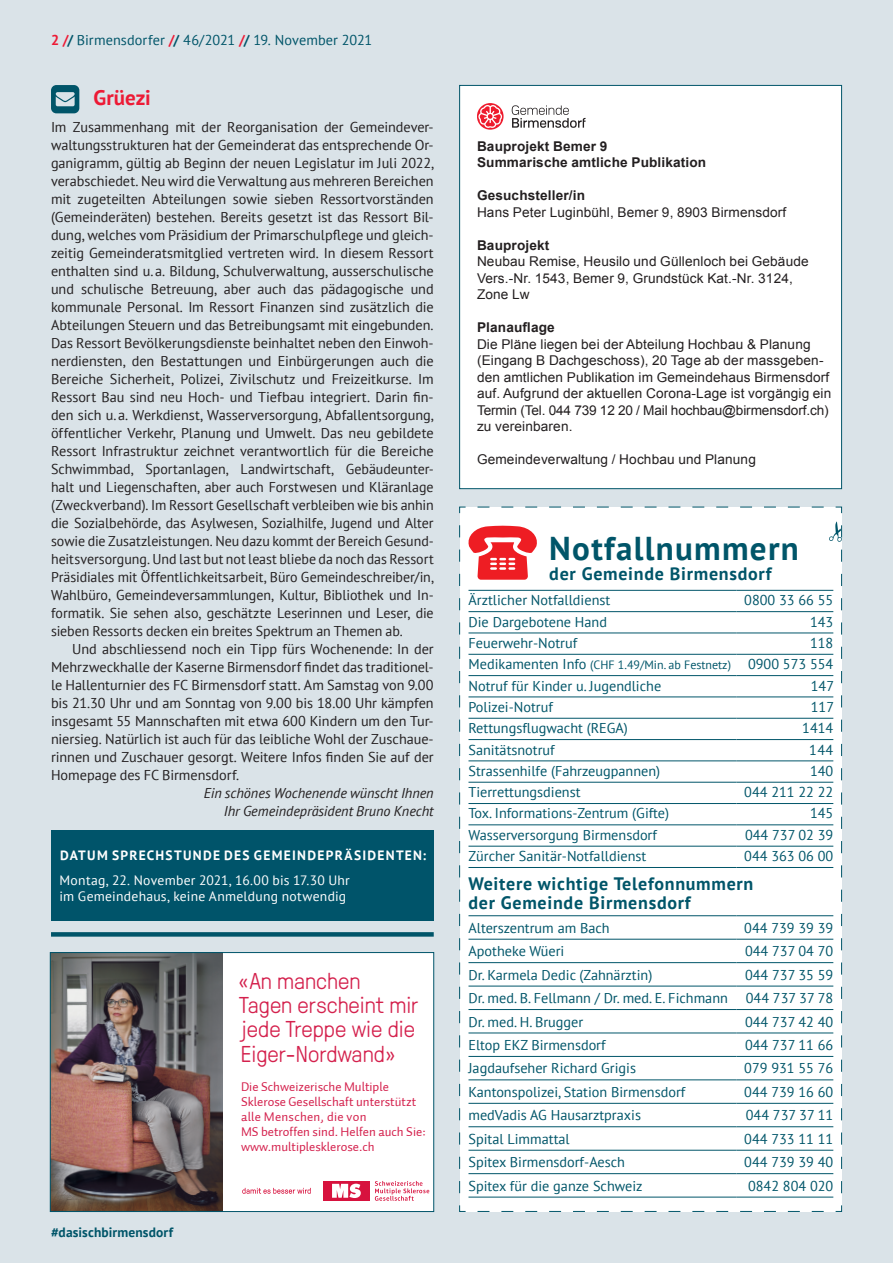
<style>
.page{position:relative;width:893px;height:1263px;background:#dae3e8}
.page>*{position:absolute;margin:0;border:0;box-sizing:border-box;transform-origin:0 0}
.t1{font:700 33px "PT Sans";letter-spacing:.04em;color:#005569}
.t2{font:300 22.95px/24.5px "GT Pressura";color:#d4214d}
.t3{font:700 21px "PT Sans";letter-spacing:-.005em;color:#ed1a35}
.t4{font:700 18px/19.5px "PT Sans";letter-spacing:.04em;color:#005569}
.t5{font:14.25px/18px "PT Sans";letter-spacing:-.005em;color:#231f20;text-align:justify}
.t6{font:14.25px/21.3px "PT Sans";color:#005569;text-align:justify}
.t7{font:italic 14.25px/18px "PT Sans";letter-spacing:-.005em;color:#231f20;text-align:right}
.t8{font:13.5px/16.5px "Arial";letter-spacing:.01em;color:#231f20}
.t9{font:700 13.5px/16.5px "Arial";letter-spacing:.01em;color:#231f20}
.t10{font:13.5px/16.2px "PT Sans";letter-spacing:.02em;color:#fff}
.t11{font:700 13.5px "PT Sans";letter-spacing:.095em;color:#fff}
.t12{font:700 13.5px "PT Sans";letter-spacing:.01em;color:#005569}
.t13{font:12.9px/15px "Auto 2 Regular LF";color:#d4214d}
.s1{font-weight:700;color:#ed1a35}
.s2{font-weight:700}
.s3{font-size:12px}
</style>
<div class="page">
<svg style="left:51px;top:85px;width:28px;height:28px"></svg>
<div style="left:51px;top:830px;width:383px;height:90px;background:#00546a"></div>
<div style="left:460px;top:85px;width:382px;height:404px;background:#fff"></div>
<div style="left:459px;top:85px;width:383px;height:404px;border:1px solid #005569"></div>
<svg style="left:477px;top:103px;width:27px;height:27px"></svg>
<svg style="left:512px;top:105px;width:73px;height:23px"></svg>
<svg style="left:478px;top:105px;width:24px;height:23px"></svg>
<svg style="left:459px;top:506px;width:383px;height:706px;background:#f4f5f6"></svg>
<svg style="left:829px;top:519px;width:13px;height:674px;background:#f1f5f6"></svg>
<div style="left:51px;top:932px;width:383px;height:5px;background:#005569"></div>
<div style="left:50px;top:952px;width:384px;height:259px;background:#fff"></div>
<img style="left:52px;top:954px;width:171px;height:256px">
<div style="left:323px;top:1181px;width:47px;height:20px;background:#d7123e"></div>
<svg style="left:332px;top:1184px;width:29px;height:14px"></svg>
<svg style="left:375px;top:1181px;width:54px;height:20px"></svg>
<svg style="left:242px;top:1188px;width:69px;height:6px"></svg>
<div style="left:50px;top:952px;width:384px;height:260px;border:1px solid #00546a"></div>
<p class="t6" style="left:51px;top:29px;width:323px"><span class="s1">2 /</span><span class="s2">/</span> Birmensdorfer <span class="s1">/</span><span class="s2">/</span> 46/2021 <span class="s1">/</span><span class="s2">/</span> 19. November 2021</p>
<h3 class="t3" style="left:94px;top:84px;width:59px">Grüezi</h3>
<p class="t5" style="left:51px;top:117px;width:384px">Im Zusammenhang mit der Reorganisation der Gemeindever&shy;waltungsstrukturen hat der Gemeinderat das entsprechende Or&shy;ganigramm, gültig ab Beginn der neuen Legislatur im Juli 2022, verabschiedet. Neu wird die Verwaltung aus mehreren Bereichen mit zugeteilten Abteilungen sowie sieben Ressortvorständen (Gemeinderäten) bestehen. Bereits gesetzt ist das Ressort Bil&shy;dung, welches vom Präsidium der Primarschulpflege und gleich&shy;zeitig Gemeinderatsmitglied vertreten wird. In diesem Ressort enthalten sind u.a. Bildung, Schulverwaltung, ausserschulische und schulische Betreuung, aber auch das pädagogische und kommunale Personal. Im Ressort Finanzen sind zusätzlich die Abteilungen Steuern und das Betreibungsamt mit eingebunden.<br>Das Ressort Bevölkerungsdienste beinhaltet neben den Einwoh&shy;nerdiensten, den Bestattungen und Einbürgerungen auch die Bereiche Sicherheit, Polizei, Zivilschutz und Freizeitkurse. Im Ressort Bau sind neu Hoch- und Tiefbau integriert. Darin fin&shy;den sich u.a. Werkdienst, Wasserversorgung, Abfallentsorgung, öffentlicher Verkehr, Planung und Umwelt. Das neu gebildete Ressort Infrastruktur zeichnet verantwortlich für die Bereiche Schwimmbad, Sportanlagen, Landwirtschaft, Gebäudeunter&shy;halt und Liegenschaften, aber auch Forstwesen und Kläranlage (Zweckverband). Im Ressort Gesellschaft verbleiben wie bis anhin die Sozialbehörde, das Asylwesen, Sozialhilfe, Jugend und Alter sowie die Zusatzleistungen. Neu dazu kommt der Bereich Gesund&shy;heitsversorgung. Und last but not least bliebe da noch das Ressort Präsidiales mit Öffentlichkeitsarbeit, Büro Gemeindeschreiber/in, Wahlbüro, Gemeindeversammlungen, Kultur, Bibliothek und In&shy;formatik. Sie sehen also, geschätzte Leserinnen und Leser, die sieben Ressorts decken ein breites Spektrum an Themen ab.</p>
<p class="t5" style="left:51px;top:639px;width:384px;text-indent:21px">Und abschliessend noch ein Tipp fürs Wochenende: In der Mehrzweckhalle der Kaserne Birmensdorf findet das traditionel&shy;le Hallenturnier des FC Birmensdorf statt. Am Samstag von 9.00 bis 21.30 Uhr und am Sonntag von 9.00 bis 18.00 Uhr kämpfen insgesamt 55 Mannschaften mit etwa 600 Kindern um den Tur&shy;niersieg. Natürlich ist auch für das leibliche Wohl der Zuschaue&shy;rinnen und Zuschauer gesorgt. Weitere Infos finden Sie auf der Homepage des FC Birmensdorf.</p>
<p class="t7" style="left:204px;top:783px;width:231px">Ein schönes Wochenende wünscht Ihnen<br>Ihr Gemeindepräsident Bruno Knecht</p>
<p class="t11" style="left:60px;top:846px;width:368px">DATUM SPRECHSTUNDE DES GEMEINDEPRÄSIDENTEN:</p>
<p class="t10" style="left:60px;top:871px;width:292px">Montag, 22. November 2021, 16.00 bis 17.30 Uhr im Gemeindehaus, keine Anmeldung notwendig</p>
<p class="t12" style="left:51px;top:1224px;width:124px">#dasischbirmensdorf</p>
<h2 class="t2" style="left:238px;top:967px;width:182px">«An manchen<br>Tagen erscheint mir jede Treppe wie die<br>Eiger-Nordwand»</h2>
<p class="t13" style="left:241px;top:1079px;width:186px">Die Schweizerische Multiple<br>Sklerose Gesellschaft unterstützt alle Menschen, die von<br>MS betroffen sind. Helfen auch Sie: www.multiplesklerose.ch</p>
<p class="t9" style="left:477px;top:138px;width:231px">Bauprojekt Bemer 9<br>Summarische amtliche Publikation</p>
<p class="t9" style="left:477px;top:188px;width:110px">Gesuchsteller/in</p>
<p class="t8" style="left:477px;top:204px;width:311px">Hans Peter Luginbühl, Bemer 9, 8903 Birmensdorf</p>
<p class="t9" style="left:477px;top:237px;width:74px">Bauprojekt</p>
<p class="t8" style="left:477px;top:254px;width:333px">Neubau Remise, Heusilo und Güllenloch bei Gebäude<br>Vers.-Nr. 1543, Bemer 9, Grundstück Kat.-Nr. 3124,<br>Zone Lw</p>
<p class="t9" style="left:477px;top:320px;width:79px">Planauflage</p>
<p class="t8" style="left:477px;top:336px;width:356px">Die Pläne liegen bei der Abteilung Hochbau &amp; Planung (Eingang B Dachgeschoss), 20 Tage ab der massgeben&shy;den amtlichen Publikation im Gemeindehaus Birmensdorf auf. Aufgrund der aktuellen Corona-Lage ist vorgängig ein Termin (Tel. 044 739 12 20 / Mail hochbau@birmensdorf.ch) zu vereinbaren.</p>
<p class="t8" style="left:477px;top:452px;width:280px">Gemeindeverwaltung / Hochbau und Planung</p>
<h1 class="t1" style="left:549px;top:527px;width:251px">Notfallnummern</h1>
<p class="t4" style="left:549px;top:563px;width:224px">der Gemeinde Birmensdorf</p>
<p class="t6" style="left:468px;top:589px;width:143px">Ärztlicher Notfalldienst</p>
<p class="t6" style="left:744px;top:589px;width:91px">0800 33 66 55</p>
<p class="t6" style="left:468px;top:611px;width:140px">Die Dargebotene Hand</p>
<p class="t6" style="left:810px;top:611px;width:25px">143</p>
<p class="t6" style="left:468px;top:632px;width:110px">Feuerwehr-Notruf</p>
<p class="t6" style="left:468px;top:632px;width:366px;text-indent:342px">118<br>Medikamenten Info <span class="s3">(CHF 1.49/Min. ab Festnetz)</span> 0900 573 554<br>Notruf für Kinder u. Jugendliche</p>
<p class="t6" style="left:811px;top:674px;width:25px">147</p>
<p class="t6" style="left:468px;top:696px;width:86px">Polizei-Notruf</p>
<p class="t6" style="left:811px;top:696px;width:25px">117</p>
<p class="t6" style="left:468px;top:717px;width:161px">Rettungsflugwacht (REGA)</p>
<p class="t6" style="left:802px;top:717px;width:33px">1414</p>
<p class="t6" style="left:468px;top:738px;width:88px">Sanitätsnotruf</p>
<p class="t6" style="left:809px;top:738px;width:26px">144</p>
<p class="t6" style="left:468px;top:760px;width:193px">Strassenhilfe (Fahrzeugpannen)</p>
<p class="t6" style="left:810px;top:760px;width:25px">140</p>
<p class="t6" style="left:468px;top:781px;width:114px">Tierrettungsdienst</p>
<p class="t6" style="left:744px;top:781px;width:91px">044 211 22 22</p>
<p class="t6" style="left:468px;top:802px;width:202px">Tox. Informations-Zentrum (Gifte)</p>
<p class="t6" style="left:810px;top:802px;width:25px">145</p>
<p class="t6" style="left:468px;top:824px;width:190px">Wasserversorgung Birmensdorf</p>
<p class="t6" style="left:745px;top:824px;width:90px">044 737 02 39</p>
<p class="t6" style="left:468px;top:845px;width:179px">Zürcher Sanitär-Notfalldienst</p>
<p class="t6" style="left:744px;top:845px;width:91px">044 363 06 00</p>
<p class="t4" style="left:468px;top:873px;width:286px">Weitere wichtige Telefonnummern der Gemeinde Birmensdorf</p>
<p class="t6" style="left:468px;top:917px;width:143px">Alterszentrum am Bach</p>
<p class="t6" style="left:744px;top:917px;width:91px">044 739 39 39</p>
<p class="t6" style="left:468px;top:940px;width:97px">Apotheke Wüeri</p>
<p class="t6" style="left:745px;top:940px;width:90px">044 737 04 70</p>
<p class="t6" style="left:468px;top:964px;width:185px">Dr. Karmela Dedic (Zahnärztin)</p>
<p class="t6" style="left:745px;top:964px;width:90px">044 737 35 59</p>
<p class="t6" style="left:468px;top:987px;width:261px">Dr. med. B. Fellmann / Dr. med. E. Fichmann</p>
<p class="t6" style="left:746px;top:987px;width:89px">044 737 37 78</p>
<p class="t6" style="left:468px;top:1010px;width:116px">Dr. med. H. Brugger</p>
<p class="t6" style="left:745px;top:1010px;width:90px">044 737 42 40</p>
<p class="t6" style="left:468px;top:1034px;width:139px">Eltop EKZ Birmensdorf</p>
<p class="t6" style="left:745px;top:1034px;width:90px">044 737 11 66</p>
<p class="t6" style="left:468px;top:1057px;width:169px">Jagdaufseher Richard Grigis</p>
<p class="t6" style="left:744px;top:1057px;width:91px">079 931 55 76</p>
<p class="t6" style="left:468px;top:1081px;width:218px">Kantonspolizei, Station Birmensdorf</p>
<p class="t6" style="left:744px;top:1081px;width:91px">044 739 16 60</p>
<p class="t6" style="left:468px;top:1104px;width:174px">medVadis AG Hausarztpraxis</p>
<p class="t6" style="left:746px;top:1104px;width:89px">044 737 37 11</p>
<p class="t6" style="left:468px;top:1128px;width:103px">Spital Limmattal</p>
<p class="t6" style="left:744px;top:1128px;width:91px">044 733 11 11</p>
<p class="t6" style="left:468px;top:1151px;width:158px">Spitex Birmensdorf-Aesch</p>
<p class="t6" style="left:744px;top:1151px;width:91px">044 739 39 40</p>
<p class="t6" style="left:468px;top:1175px;width:176px">Spitex für die ganze Schweiz</p>
<p class="t6" style="left:748px;top:1175px;width:87px">0842 804 020</p>
</div>
